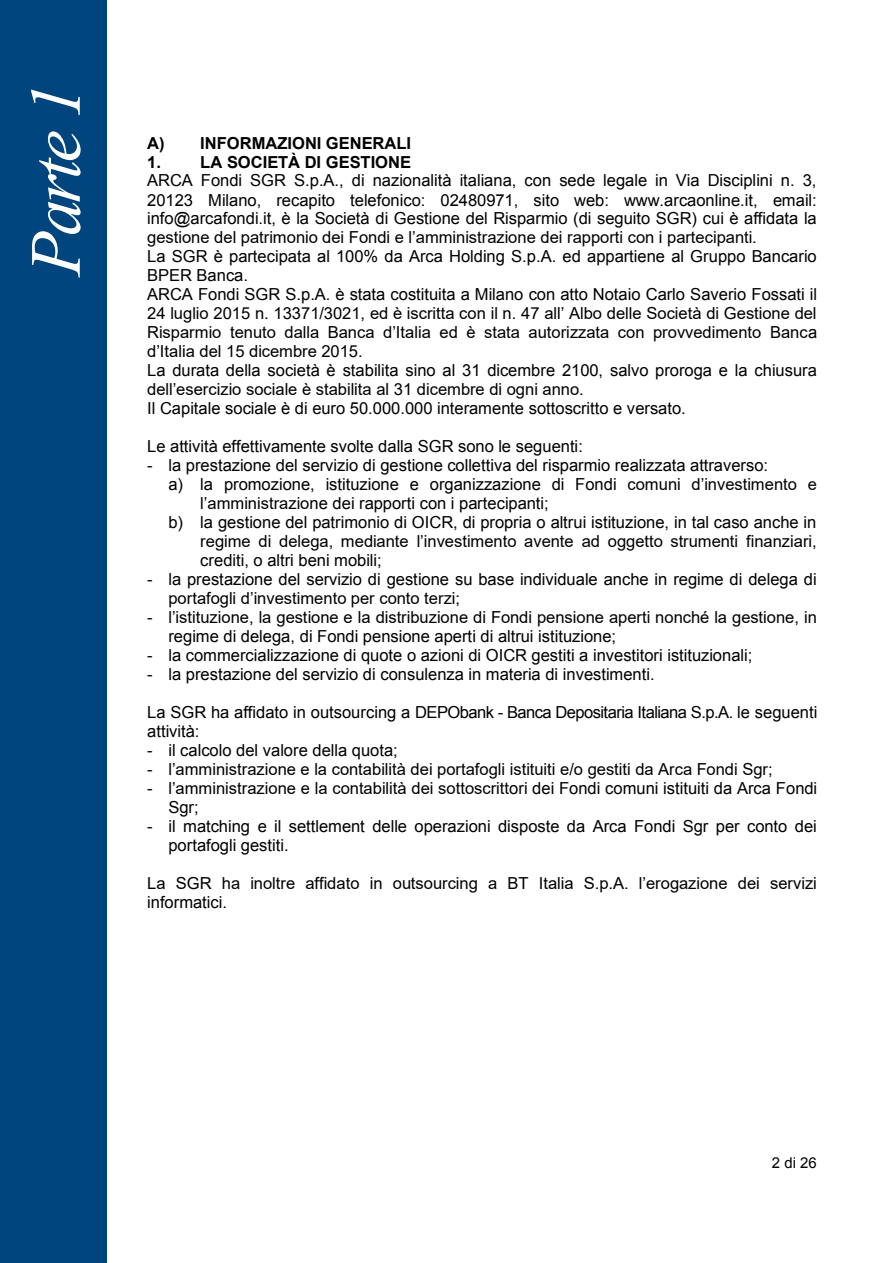
<style>
.page{position:relative;width:893px;height:1263px;background:#fff}
.page>*{position:absolute;margin:0;border:0;box-sizing:border-box;transform-origin:0 0}
.t1{font:italic 72px "Times New Roman";color:#fff}
.t2{font:16.5px/18.9px "Arial";color:#000}
.t3{font:700 16.5px "Arial";color:#000}
.t4{font:15px "Arial";color:#000}
</style>
<div class="page">
<div style="left:0;top:0;width:106px;height:1263px;background:#00457d"></div>
<h1 class="t1" style="left:6px;top:276px;width:194px;rotate:-90deg">Parte 1</h1>
<p class="t3" style="left:147px;top:132px;width:265px">A) INFORMAZIONI GENERALI</p>
<p class="t3" style="left:147px;top:151px;width:266px">1. LA SOCIETÀ DI GESTIONE</p>
<p class="t2" style="left:147px;top:171px;width:672px">ARCA Fondi SGR S.p.A., di nazionalità italiana, con sede legale in Via Disciplini n. 3, 20123 Milano, recapito telefonico: 02480971, sito web: www.arcaonline.it, email: info@arcafondi.it, è la Società di Gestione del Risparmio (di seguito SGR) cui è affidata la gestione del patrimonio dei Fondi e l’amministrazione dei rapporti con i partecipanti.<br>La SGR è partecipata al 100% da Arca Holding S.p.A. ed appartiene al Gruppo Bancario BPER Banca.<br>ARCA Fondi SGR S.p.A. è stata costituita a Milano con atto Notaio Carlo Saverio Fossati il 24 luglio 2015 n. 13371/3021, ed è iscritta con il n. 47 all’ Albo delle Società di Gestione del Risparmio tenuto dalla Banca d’Italia ed è stata autorizzata con provvedimento Banca d’Italia del 15 dicembre 2015.<br>La durata della società è stabilita sino al 31 dicembre 2100, salvo proroga e la chiusura dell’esercizio sociale è stabilita al 31 dicembre di ogni anno.<br>Il Capitale sociale è di euro 50.000.000 interamente sottoscritto e versato.</p>
<p class="t2" style="left:147px;top:437px;width:437px">Le attività effettivamente svolte dalla SGR sono le seguenti:</p>
<p class="t2" style="left:147px;top:456px;width:622px">- la prestazione del servizio di gestione collettiva del risparmio realizzata attraverso:</p>
<p class="t2" style="left:168px;top:475px;width:650px">a) la promozione, istituzione e organizzazione di Fondi comuni d’investimento e</p>
<p class="t2" style="left:200px;top:494px;width:350px">l’amministrazione dei rapporti con i partecipanti;</p>
<p class="t2" style="left:168px;top:513px;width:649px">b) la gestione del patrimonio di OICR, di propria o altrui istituzione, in tal caso anche in</p>
<p class="t2" style="left:200px;top:532px;width:618px">regime di delega, mediante l’investimento avente ad oggetto strumenti finanziari,</p>
<p class="t2" style="left:200px;top:551px;width:183px">crediti, o altri beni mobili;</p>
<p class="t2" style="left:168px;top:570px;width:650px;text-indent:-21px">- la prestazione del servizio di gestione su base individuale anche in regime di delega di portafogli d’investimento per conto terzi;</p>
<p class="t2" style="left:168px;top:608px;width:650px;text-indent:-21px">- l’istituzione, la gestione e la distribuzione di Fondi pensione aperti nonché la gestione, in regime di delega, di Fondi pensione aperti di altrui istituzione;</p>
<p class="t2" style="left:147px;top:646px;width:607px">- la commercializzazione di quote o azioni di OICR gestiti a investitori istituzionali;</p>
<p class="t2" style="left:147px;top:665px;width:509px">- la prestazione del servizio di consulenza in materia di investimenti.</p>
<p class="t2" style="left:147px;top:703px;width:672px">La SGR ha affidato in outsourcing a DEPObank - Banca Depositaria Italiana S.p.A. le seguenti attività:</p>
<p class="t2" style="left:147px;top:741px;width:252px">- il calcolo del valore della quota;</p>
<p class="t2" style="left:147px;top:760px;width:627px">- l’amministrazione e la contabilità dei portafogli istituiti e/o gestiti da Arca Fondi Sgr;</p>
<p class="t2" style="left:168px;top:779px;width:650px;text-indent:-21px">- l’amministrazione e la contabilità dei sottoscrittori dei Fondi comuni istituiti da Arca Fondi<br>Sgr;</p>
<p class="t2" style="left:168px;top:816px;width:650px;text-indent:-21px">- il matching e il settlement delle operazioni disposte da Arca Fondi Sgr per conto dei portafogli gestiti.</p>
<p class="t2" style="left:147px;top:873px;width:671px">La SGR ha inoltre affidato in outsourcing a BT Italia S.p.A. l’erogazione dei servizi informatici.</p>
<p class="t4" style="left:772px;top:1153px;width:46px">2 di 26</p>
</div>
